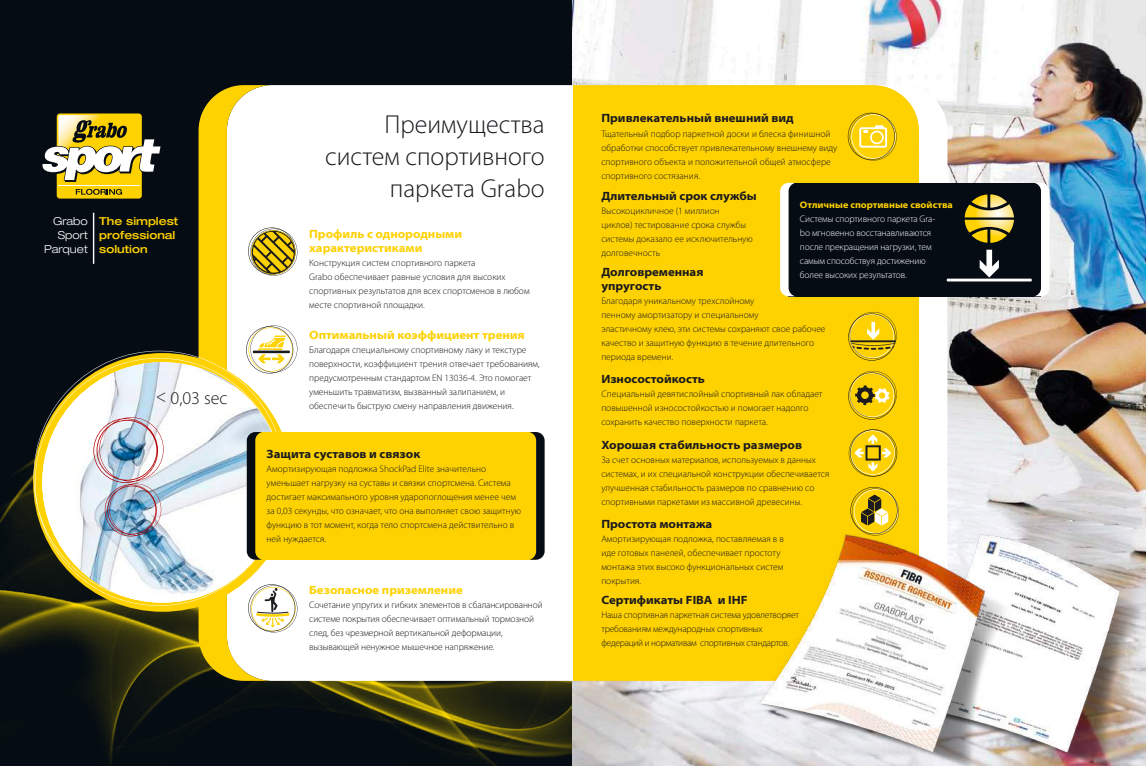
<style>
.page{position:relative;width:1146px;height:766px;background:#fff}
.page>*{position:absolute;margin:0;border:0;box-sizing:border-box;transform-origin:0 0}
.t1{font:300 26px/32px "Myriad Pro";color:#1a1a1f;text-align:right}
.t2{font:300 18px "Myriad Pro";color:#1a1a1f}
.t3{font:700 semi-expanded 12px/14px "Myriad Pro";color:#1a1a1f}
.t4{font:700 semi-expanded 12px/14px "Myriad Pro";color:#fed100}
.t5{font:500 expanded 11px/14px "Helvetica Neue LT Pro";color:#fed100}
.t6{font:300 expanded 11px/14px "Helvetica Neue LT Pro";color:#fff;text-align:right}
.t7{font:300 9.5px/14px "Myriad Pro";color:#1a1a1f}
.t8{font:300 9.5px/14px "Myriad Pro";letter-spacing:-.01em;color:#fff}
.t9{font:300 9.5px/14px "Myriad Pro";letter-spacing:-.02em;color:#1a1a1f}
.t10{font:700 semi-expanded 9.5px "Myriad Pro";color:#fed100}
</style>
<div class="page">
<div style="left:0;top:0;width:573px;height:765px;background:#050c13"></div>
<img style="left:0;top:459px;width:573px;height:306px">
<div style="left:57px;top:113px;width:85px;height:85px;background:#fed100;border-radius:3px"></div>
<svg style="left:42px;top:115px;width:119px;height:82px"></svg>
<img style="left:573px;top:0;width:572px;height:765px">
<div style="left:272px;top:85px;width:301px;height:595px;background:#fff"></div>
<div style="left:573px;top:85px;width:300px;height:595px;background:#fed100"></div>
<svg style="left:198px;top:85px;width:74px;height:595px;background:#f3e086"></svg>
<svg style="left:873px;top:85px;width:74px;height:420px"></svg>
<div style="left:788px;top:183px;width:252px;height:113px;background:#050c13"></div>
<svg style="left:780px;top:183px;width:15px;height:113px"></svg>
<svg style="left:946px;top:183px;width:103px;height:113px"></svg>
<svg style="left:246px;top:325px;width:51px;height:48px;background:#f2ebcc"></svg>
<hr style="left:253px;top:350px;width:37px;height:3px;background:#1a1a1f">
<svg style="left:34px;top:350px;width:250px;height:255px"></svg>
<img style="left:46px;top:369px;width:231px;height:231px">
<svg style="left:847px;top:113px;width:49px;height:47px;background:#f2ce26"></svg>
<svg style="left:248px;top:227px;width:49px;height:48px;background:#beab54"></svg>
<svg style="left:848px;top:429px;width:49px;height:47px;background:#e8c41f"></svg>
<svg style="left:848px;top:371px;width:48px;height:48px;background:#debb18"></svg>
<svg style="left:850px;top:487px;width:48px;height:18px"></svg>
<svg style="left:248px;top:584px;width:49px;height:48px;background:#e7e2cf"></svg>
<svg style="left:848px;top:312px;width:48px;height:48px;background:#e3be16"></svg>
<hr style="left:93px;top:213px;width:1px;height:51px;background:#fff">
<div style="left:255px;top:432px;width:281px;height:127px;background:#fed100"></div>
<svg style="left:247px;top:432px;width:15px;height:127px"></svg>
<svg style="left:529px;top:432px;width:15px;height:127px"></svg>
<img style="left:1022px;top:505px;width:123px;height:260px">
<img style="left:743px;top:505px;width:279px;height:260px">
<p class="t6" style="left:44px;top:214px;width:45px">Grabo<br>Sport<br>Parquet</p>
<p class="t5" style="left:99px;top:214px;width:81px">The simplest professional solution</p>
<h2 class="t2" style="left:156px;top:387px;width:73px">&lt; 0,03 sec</h2>
<h1 class="t1" style="left:325px;top:108px;width:221px">Преимущества систем спортивного паркета Grabo</h1>
<p class="t4" style="left:309px;top:226px;width:154px">Профиль с однородными характеристиками</p>
<p class="t7" style="left:309px;top:255px;width:222px">Конструкция систем спортивного паркета<br>Grabo обеспечивает равные условия для высоких спортивных результатов для всех спортсменов в любом месте спортивной площадки.</p>
<p class="t4" style="left:309px;top:327px;width:217px">Оптимальный коэффициент трения</p>
<p class="t7" style="left:309px;top:342px;width:232px">Благодаря специальному спортивному лаку и текстуре поверхности, коэффициент трения отвечает требованиям, предусмотренным стандартом EN 13036-4. Это помогает уменьшить травматизм, вызванный залипанием, и обеспечить быструю смену направления движения.</p>
<p class="t3" style="left:266px;top:446px;width:155px">Защита суставов и связок</p>
<p class="t7" style="left:266px;top:462px;width:256px">Амортизирующая подложка ShockPad Elite значительно уменьшает нагрузку на суставы и связки спортсмена. Система достигает максимального уровня ударопоглощения менее чем за 0,03 секунды, что означает, что она выполняет свою защитную функцию в тот момент, когда тело спортсмена действительно в ней нуждается.</p>
<p class="t4" style="left:309px;top:582px;width:155px">Безопасное приземление</p>
<p class="t7" style="left:309px;top:597px;width:235px">Сочетание упругих и гибких элементов в сбалансированной системе покрытия обеспечивает оптимальный тормозной след, без чрезмерной вертикальной деформации, вызывающей ненужное мышечное напряжение.</p>
<p class="t3" style="left:601px;top:111px;width:194px">Привлекательный внешний вид</p>
<p class="t7" style="left:601px;top:126px;width:237px">Тщательный подбор паркетной доски и блеска финишной обработки способствует привлекательному внешнему виду спортивного объекта и положительной общей атмосфере спортивного состязания.</p>
<p class="t3" style="left:601px;top:188px;width:157px">Длительный срок службы</p>
<p class="t7" style="left:601px;top:203px;width:153px">Высокоцикличное (1 миллион циклов) тестирование срока службы системы доказало ее исключительную долговечность</p>
<p class="t3" style="left:601px;top:264px;width:104px">Долговременная упругость</p>
<p class="t7" style="left:601px;top:293px;width:226px">Благодаря уникальному трехслойному<br>пенному амортизатору и специальному<br>эластичному клею, эти системы сохраняют свое рабочее качество и защитную функцию в течение длительного периода времени.</p>
<p class="t3" style="left:601px;top:371px;width:105px">Износостойкость</p>
<p class="t7" style="left:601px;top:387px;width:223px">Специальный девятислойный спортивный лак обладает повышенной износостойкостью и помогает надолго сохранить качество поверхности паркета.</p>
<p class="t3" style="left:601px;top:437px;width:202px">Хорошая стабильность размеров</p>
<p class="t7" style="left:601px;top:452px;width:230px">За счет основных материалов, используемых в данных системах, и их специальной конструкции обеспечивается улучшенная стабильность размеров по сравнению со спортивными паркетами из массивной древесины.</p>
<p class="t3" style="left:601px;top:516px;width:112px">Простота монтажа</p>
<p class="t7" style="left:601px;top:531px;width:184px">Амортизирующая подложка, поставляемая в в иде готовых панелей, обеспечивает простоту монтажа этих высоко функциональных систем покрытия.</p>
<p class="t3" style="left:601px;top:592px;width:148px">Сертификаты FIBA и IHF</p>
<p class="t9" style="left:601px;top:607px;width:199px">Наша спортивная паркетная система удовлетворяет требованиям международных спортивных федераций и нормативам спортивных стандартов.</p>
<p class="t10" style="left:799px;top:198px;width:154px">Отличные спортивные свойства</p>
<p class="t8" style="left:799px;top:212px;width:137px">Системы спортивного паркета Gra&shy;bo мгновенно восстанавливаются после прекращения нагрузки, тем самым способствуя достижению более высоких результатов.</p>
</div>
